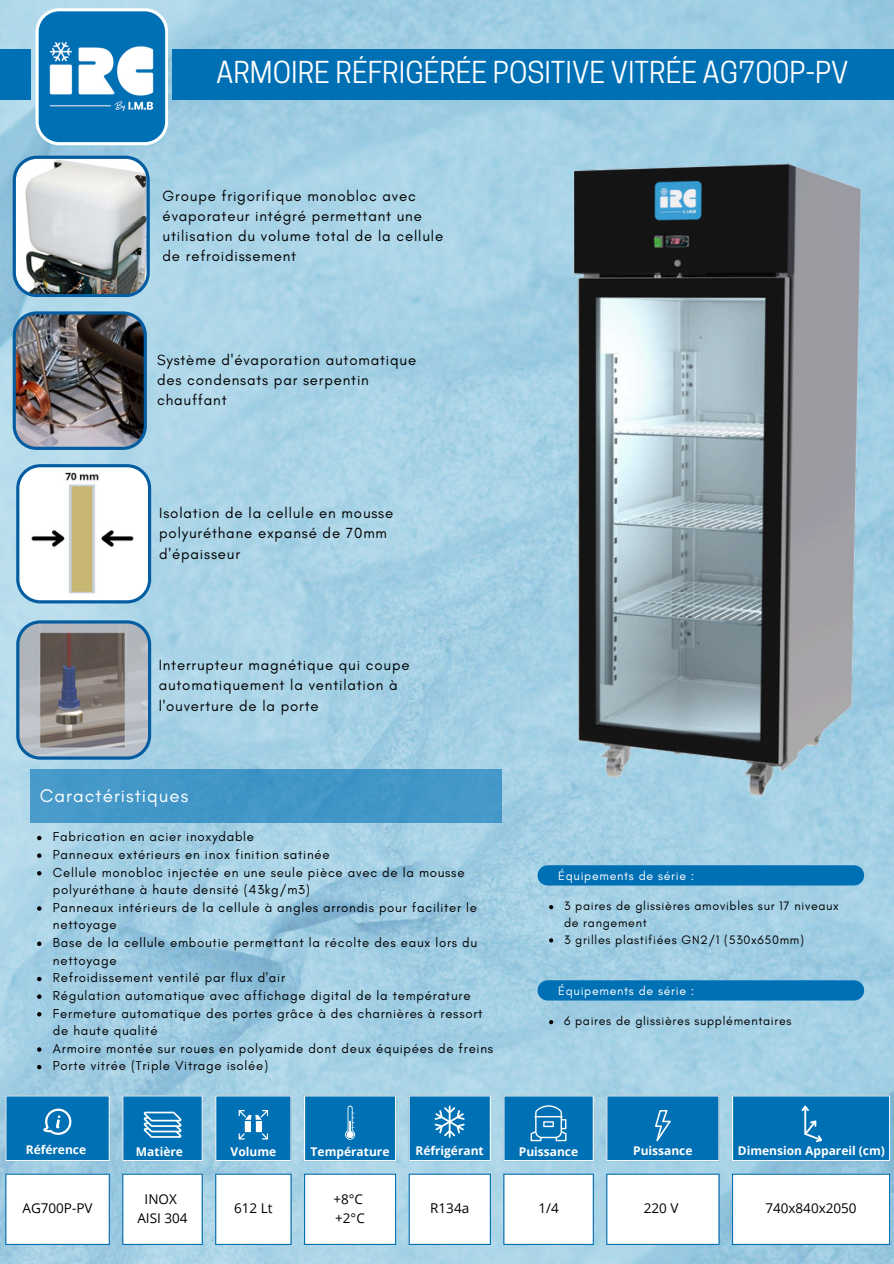
<style>
.page{position:relative;width:894px;height:1264px;background:#fff}
.page>*{position:absolute;margin:0;border:0;box-sizing:border-box;transform-origin:0 0}
.t1{font:28.35px "Cooper Hewitt";color:#fff}
.t2{font:18.75px "Glacial Indifference";letter-spacing:.055em;color:#feffff}
.t3{font:15px/20.2px "Glacial Indifference";letter-spacing:.055em;color:#000}
.t4{font:13.5px "Open Sans";color:#000}
.t5{font:13.2px/17.5px "Glacial Indifference";letter-spacing:.055em;color:#000}
.t6{font:12.45px/16.6px "Glacial Indifference";letter-spacing:.055em;color:#000}
.t7{font:12.45px "Glacial Indifference";letter-spacing:.055em;color:#feffff}
.t8{font:700 12px "Open Sans";color:#fff}
</style>
<div class="page">
<img style="left:0;top:0;width:893px;height:1263px">
<div style="left:30px;top:768px;width:471px;height:54px;background:#4699c9"></div>
<svg style="left:16px;top:464px;width:100px;height:139px"></svg>
<div style="left:547px;top:865px;width:306px;height:20px;background:#0070b5"></div>
<svg style="left:16px;top:620px;width:100px;height:139px;background:#82868b"></svg>
<div style="left:172px;top:49px;width:721px;height:51px;background:#0070b5"></div>
<div style="left:0;top:49px;width:30px;height:51px;background:#0070b5"></div>
<svg style="left:35px;top:8px;width:133px;height:137px"></svg>
<svg style="left:6px;top:1095px;width:882px;height:66px;background:#177dbb"></svg>
<svg style="left:6px;top:1173px;width:882px;height:71px"></svg>
<hr style="left:5px;top:1096px;width:1px;height:63px;background:#feffff">
<hr style="left:109px;top:1096px;width:1px;height:63px;background:#feffff">
<hr style="left:5px;top:1095px;width:105px;height:1px;background:#feffff">
<hr style="left:5px;top:1159px;width:105px;height:2px;background:#feffff">
<hr style="left:122px;top:1096px;width:1px;height:63px;background:#feffff">
<hr style="left:201px;top:1096px;width:2px;height:63px;background:#feffff">
<hr style="left:122px;top:1095px;width:81px;height:1px;background:#feffff">
<hr style="left:122px;top:1159px;width:81px;height:2px;background:#feffff">
<hr style="left:215px;top:1096px;width:1px;height:63px;background:#feffff">
<hr style="left:290px;top:1096px;width:1px;height:63px;background:#feffff">
<hr style="left:215px;top:1095px;width:76px;height:1px;background:#feffff">
<hr style="left:215px;top:1159px;width:76px;height:2px;background:#feffff">
<hr style="left:304px;top:1096px;width:1px;height:63px;background:#feffff">
<hr style="left:395px;top:1096px;width:1px;height:63px;background:#feffff">
<hr style="left:304px;top:1095px;width:92px;height:1px;background:#feffff">
<hr style="left:304px;top:1159px;width:92px;height:2px;background:#feffff">
<hr style="left:408px;top:1096px;width:1px;height:63px;background:#feffff">
<hr style="left:489px;top:1096px;width:2px;height:63px;background:#feffff">
<hr style="left:408px;top:1095px;width:83px;height:1px;background:#feffff">
<hr style="left:408px;top:1159px;width:83px;height:2px;background:#feffff">
<hr style="left:503px;top:1096px;width:1px;height:63px;background:#feffff">
<hr style="left:592px;top:1096px;width:1px;height:63px;background:#feffff">
<hr style="left:503px;top:1095px;width:90px;height:1px;background:#feffff">
<hr style="left:503px;top:1159px;width:90px;height:2px;background:#feffff">
<hr style="left:606px;top:1096px;width:1px;height:63px;background:#feffff">
<hr style="left:718px;top:1096px;width:1px;height:63px;background:#feffff">
<hr style="left:606px;top:1095px;width:113px;height:1px;background:#feffff">
<hr style="left:606px;top:1159px;width:113px;height:2px;background:#feffff">
<hr style="left:731px;top:1096px;width:1px;height:63px;background:#feffff">
<hr style="left:888px;top:1096px;width:1px;height:63px;background:#feffff">
<hr style="left:731px;top:1095px;width:158px;height:1px;background:#feffff">
<hr style="left:731px;top:1159px;width:158px;height:2px;background:#feffff">
<hr style="left:5px;top:1174px;width:1px;height:69px;background:#0070b5">
<hr style="left:109px;top:1174px;width:1px;height:69px;background:#0070b5">
<hr style="left:5px;top:1173px;width:105px;height:1px;background:#0070b5">
<hr style="left:5px;top:1243px;width:105px;height:1px;background:#0070b5">
<hr style="left:122px;top:1174px;width:1px;height:69px;background:#0070b5">
<hr style="left:201px;top:1174px;width:2px;height:69px;background:#0070b5">
<hr style="left:122px;top:1173px;width:81px;height:1px;background:#0070b5">
<hr style="left:122px;top:1243px;width:81px;height:1px;background:#0070b5">
<hr style="left:215px;top:1174px;width:1px;height:69px;background:#0070b5">
<hr style="left:290px;top:1174px;width:1px;height:69px;background:#0070b5">
<hr style="left:215px;top:1173px;width:76px;height:1px;background:#0070b5">
<hr style="left:215px;top:1243px;width:76px;height:1px;background:#0070b5">
<hr style="left:304px;top:1174px;width:1px;height:69px;background:#0070b5">
<hr style="left:395px;top:1174px;width:1px;height:69px;background:#0070b5">
<hr style="left:304px;top:1173px;width:92px;height:1px;background:#0070b5">
<hr style="left:304px;top:1243px;width:92px;height:1px;background:#0070b5">
<hr style="left:408px;top:1174px;width:1px;height:69px;background:#0070b5">
<hr style="left:489px;top:1174px;width:2px;height:69px;background:#0070b5">
<hr style="left:408px;top:1173px;width:83px;height:1px;background:#0070b5">
<hr style="left:408px;top:1243px;width:83px;height:1px;background:#0070b5">
<hr style="left:503px;top:1174px;width:1px;height:69px;background:#0070b5">
<hr style="left:592px;top:1174px;width:1px;height:69px;background:#0070b5">
<hr style="left:503px;top:1173px;width:90px;height:1px;background:#0070b5">
<hr style="left:503px;top:1243px;width:90px;height:1px;background:#0070b5">
<hr style="left:606px;top:1174px;width:1px;height:69px;background:#0070b5">
<hr style="left:718px;top:1174px;width:1px;height:69px;background:#0070b5">
<hr style="left:606px;top:1173px;width:113px;height:1px;background:#0070b5">
<hr style="left:606px;top:1243px;width:113px;height:1px;background:#0070b5">
<hr style="left:731px;top:1174px;width:1px;height:69px;background:#0070b5">
<hr style="left:888px;top:1174px;width:1px;height:69px;background:#0070b5">
<hr style="left:731px;top:1173px;width:158px;height:1px;background:#0070b5">
<hr style="left:731px;top:1243px;width:158px;height:1px;background:#0070b5">
<svg style="left:345px;top:1105px;width:10px;height:34px"></svg>
<svg style="left:43px;top:1107px;width:28px;height:28px"></svg>
<svg style="left:238px;top:1109px;width:30px;height:30px"></svg>
<svg style="left:434px;top:1105px;width:30px;height:32px"></svg>
<svg style="left:654px;top:1109px;width:16px;height:32px"></svg>
<svg style="left:144px;top:1111px;width:37px;height:26px"></svg>
<svg style="left:799px;top:1103px;width:26px;height:43px"></svg>
<svg style="left:530px;top:1105px;width:36px;height:36px"></svg>
<img style="left:116px;top:122px;width:777px;height:693px">
<svg style="left:37px;top:835px;width:4px;height:5px"></svg>
<svg style="left:37px;top:853px;width:4px;height:4px"></svg>
<svg style="left:37px;top:871px;width:4px;height:4px"></svg>
<svg style="left:37px;top:906px;width:4px;height:4px"></svg>
<svg style="left:37px;top:941px;width:4px;height:5px"></svg>
<svg style="left:37px;top:976px;width:4px;height:5px"></svg>
<svg style="left:37px;top:994px;width:4px;height:4px"></svg>
<svg style="left:37px;top:1012px;width:4px;height:4px"></svg>
<svg style="left:37px;top:1047px;width:4px;height:4px"></svg>
<svg style="left:37px;top:1064px;width:4px;height:5px"></svg>
<svg style="left:549px;top:905px;width:4px;height:4px"></svg>
<svg style="left:549px;top:938px;width:4px;height:4px"></svg>
<div style="left:547px;top:980px;width:306px;height:20px;background:#0070b5"></div>
<svg style="left:549px;top:1020px;width:4px;height:4px"></svg>
<img style="left:13px;top:311px;width:134px;height:139px">
<svg style="left:13px;top:156px;width:137px;height:141px;background:#abb6bb"></svg>
<p class="t1" style="left:216px;top:62px;width:634px">ARMOIRE RÉFRIGÉRÉE POSITIVE VITRÉE AG700P-PV</p>
<h4 class="t3" style="left:162px;top:185px;width:282px">Groupe frigorifique monobloc avec évaporateur intégré permettant une utilisation du volume total de la cellule de refroidissement</h4>
<p class="t3" style="left:157px;top:349px;width:260px">Système d'évaporation automatique des condensats par serpentin chauffant</p>
<p class="t3" style="left:159px;top:502px;width:235px">Isolation de la cellule en mousse polyuréthane expansé de 70mm d'épaisseur</p>
<p class="t3" style="left:159px;top:654px;width:252px">Interrupteur magnétique qui coupe automatiquement la ventilation à l'ouverture de la porte</p>
<p class="t2" style="left:40px;top:784px;width:150px">Caractéristiques</p>
<p class="t5" style="left:53px;top:828px;width:202px">Fabrication en acier inoxydable</p>
<p class="t5" style="left:53px;top:845px;width:278px">Panneaux extérieurs en inox finition satinée</p>
<p class="t5" style="left:53px;top:863px;width:413px">Cellule monobloc injectée en une seule pièce avec de la mousse polyuréthane à haute densité (43kg/m3)</p>
<p class="t5" style="left:53px;top:898px;width:425px">Panneaux intérieurs de la cellule à angles arrondis pour faciliter le nettoyage</p>
<p class="t5" style="left:53px;top:933px;width:426px">Base de la cellule emboutie permettant la récolte des eaux lors du nettoyage</p>
<p class="t5" style="left:53px;top:968px;width:233px">Refroidissement ventilé par flux d'air</p>
<p class="t5" style="left:53px;top:986px;width:419px">Régulation automatique avec affichage digital de la température</p>
<p class="t5" style="left:53px;top:1004px;width:431px">Fermeture automatique des portes grâce à des charnières à ressort de haute qualité</p>
<p class="t5" style="left:53px;top:1039px;width:441px">Armoire montée sur roues en polyamide dont deux équipées de freins</p>
<p class="t5" style="left:53px;top:1057px;width:217px">Porte vitrée (Triple Vitrage isolée)</p>
<p class="t7" style="left:558px;top:867px;width:137px">Équipements de série :</p>
<p class="t6" style="left:564px;top:897px;width:276px">3 paires de glissières amovibles sur 17 niveaux de rangement</p>
<p class="t6" style="left:564px;top:930px;width:241px">3 grilles plastifiées GN2/1 (530x650mm)</p>
<h4 class="t7" style="left:558px;top:982px;width:137px">Équipements de série :</h4>
<p class="t6" style="left:564px;top:1012px;width:229px">6 paires de glissières supplémentaires</p>
<p class="t8" style="left:26px;top:1141px;width:62px">Référence</p>
<p class="t8" style="left:136px;top:1142px;width:49px">Matière</p>
<p class="t8" style="left:230px;top:1142px;width:47px">Volume</p>
<p class="t8" style="left:310px;top:1142px;width:80px">Température</p>
<p class="t8" style="left:415px;top:1142px;width:70px">Réfrigérant</p>
<p class="t8" style="left:518px;top:1142px;width:61px">Puissance</p>
<p class="t8" style="left:633px;top:1142px;width:61px">Puissance</p>
<p class="t8" style="left:737px;top:1142px;width:149px">Dimension Appareil (cm)</p>
<p class="t4" style="left:22px;top:1198px;width:72px">AG700P-PV</p>
<h3 class="t4" style="left:144px;top:1189px;width:34px">INOX</h3>
<h3 class="t4" style="left:137px;top:1208px;width:52px">AISI 304</h3>
<h3 class="t4" style="left:234px;top:1198px;width:40px">612 Lt</h3>
<h3 class="t4" style="left:333px;top:1189px;width:31px">+8°C</h3>
<p class="t4" style="left:335px;top:1208px;width:31px">+2°C</p>
<h4 class="t4" style="left:430px;top:1198px;width:40px">R134a</h4>
<p class="t4" style="left:538px;top:1198px;width:22px">1/4</p>
<p class="t4" style="left:643px;top:1198px;width:36px">220 V</p>
<p class="t4" style="left:765px;top:1198px;width:93px">740x840x2050</p>
</div>
